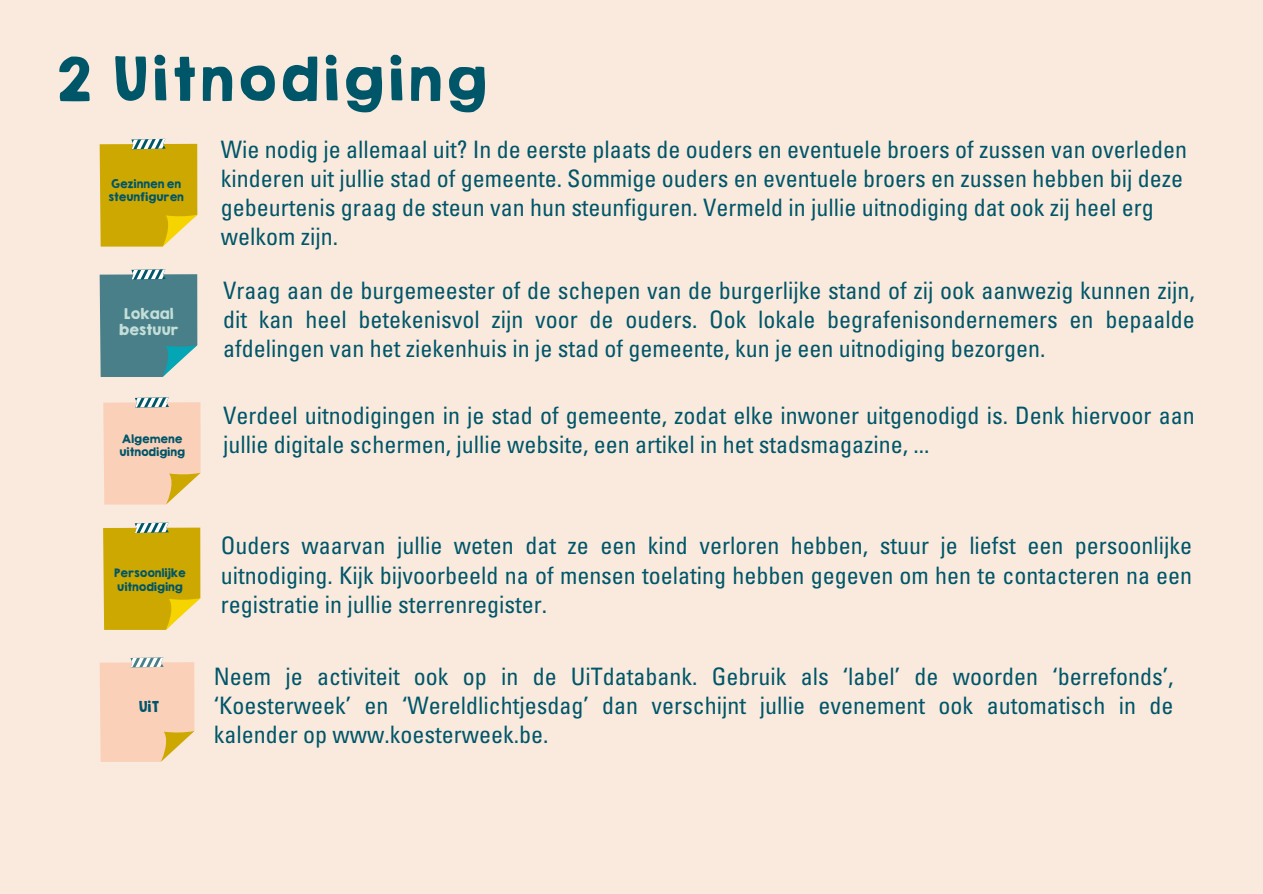
<style>
.page{position:relative;width:1263px;height:894px;background:#fff}
.page>*{position:absolute;margin:0;border:0;box-sizing:border-box;transform-origin:0 0}
.t1{font:54px "KGHAPPY Solid";color:#005669}
.t2{font:condensed 24px/29.2px "Univers LT Std";color:#005669;text-align:justify}
.t3{font:13.5px/16.8px "KGHAPPY Solid";letter-spacing:-.07em;color:#c4ded9;text-align:center}
.t4{font:13.5px "KGHAPPY Solid";color:#005669}
.t5{font:10.5px/13.2px "KGHAPPY Solid";letter-spacing:-.07em;color:#005669}
</style>
<div class="page">
<div style="left:0;top:0;width:1263px;height:893px;background:#faeade"></div>
<svg style="left:103px;top:522px;width:97px;height:107px;background:#d0b01a"></svg>
<svg style="left:100px;top:269px;width:97px;height:108px;background:#578b92"></svg>
<svg style="left:100px;top:657px;width:94px;height:104px;background:#f6d0b5"></svg>
<svg style="left:100px;top:139px;width:97px;height:107px;background:#d0af18"></svg>
<svg style="left:103px;top:397px;width:98px;height:107px;background:#f5d0b5"></svg>
<h2 class="t1" style="left:53px;top:38px;width:435px">2 Uitnodiging</h2>
<p class="t5" style="left:108px;top:177px;width:78px">Gezinnen en steunfiguren</p>
<h3 class="t3" style="left:118px;top:305px;width:62px">Lokaal bestuur</h3>
<p class="t5" style="left:119px;top:432px;width:68px">Algemene uitnodiging</p>
<p class="t2" style="left:221px;top:137px;width:968px;text-align:left">Wie nodig je allemaal uit? In de eerste plaats de ouders en eventuele broers of zussen van overleden kinderen uit jullie stad of gemeente. Sommige ouders en eventuele broers en zussen hebben bij deze gebeurtenis graag de steun van hun steunfiguren. Vermeld in jullie uitnodiging dat ook zij heel erg welkom zijn.</p>
<h2 class="t2" style="left:223px;top:279px;width:973px">Vraag aan de burgemeester of de schepen van de burgerlijke stand of zij ook aanwezig kunnen zijn, dit kan heel betekenisvol zijn voor de ouders. Ook lokale begrafenisondernemers en bepaalde afdelingen van het ziekenhuis in je stad of gemeente, kun je een uitnodiging bezorgen.</h2>
<p class="t2" style="left:223px;top:403px;width:973px">Verdeel uitnodigingen in je stad of gemeente, zodat elke inwoner uitgenodigd is. Denk hiervoor aan jullie digitale schermen, jullie website, een artikel in het stadsmagazine, ...</p>
<h2 class="t5" style="left:114px;top:566px;width:74px">Persoonlijke uitnodiging</h2>
<p class="t4" style="left:138px;top:696px;width:23px">UiT</p>
<p class="t2" style="left:221px;top:534px;width:973px">Ouders waarvan jullie weten dat ze een kind verloren hebben, stuur je liefst een persoonlijke uitnodiging. Kijk bijvoorbeeld na of mensen toelating hebben gegeven om hen te contacteren na een registratie in jullie sterrenregister.</p>
<h1 class="t2" style="left:214px;top:664px;width:961px">Neem je activiteit ook op in de UiTdatabank. Gebruik als ‘label’ de woorden ‘berrefonds’, ‘Koesterweek’ en ‘Wereldlichtjesdag’ dan verschijnt jullie evenement ook automatisch in de kalender op www.koesterweek.be.</h1>
</div>
